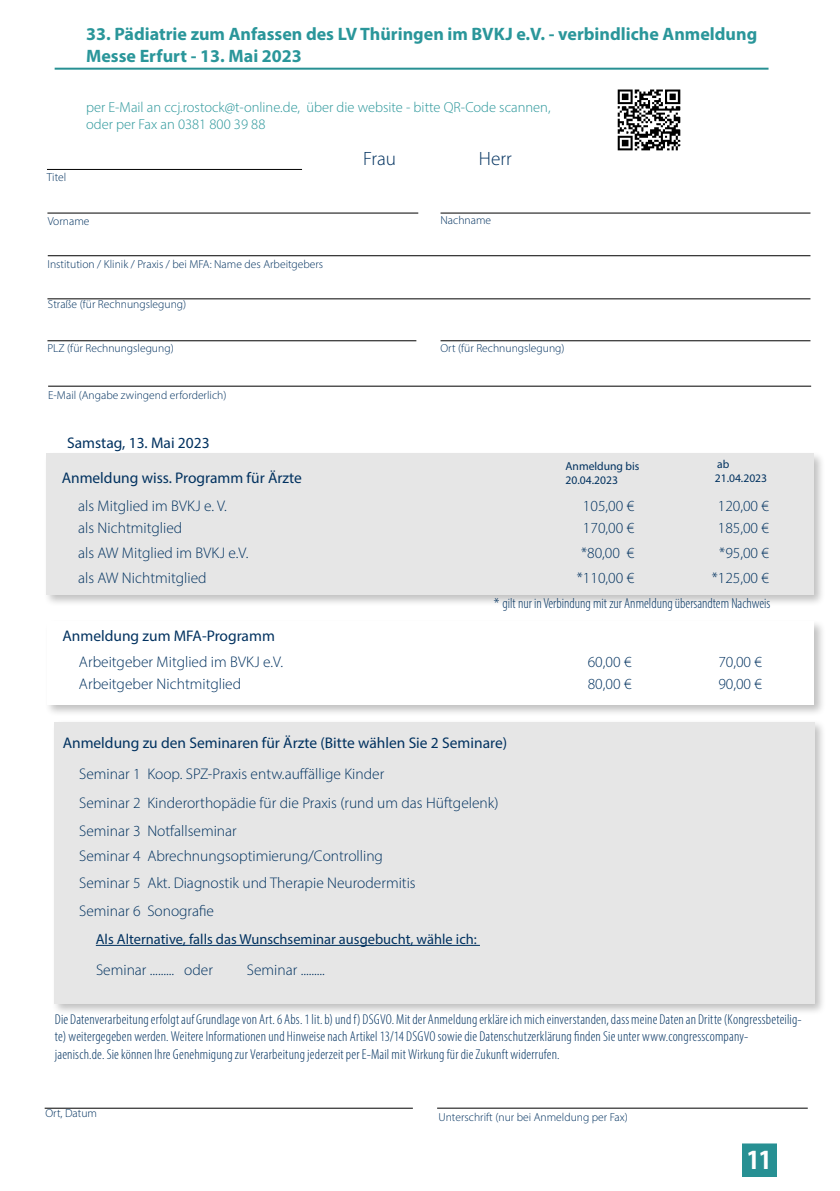
<style>
.page{position:relative;width:840px;height:1191px;background:#fff}
.page>*{position:absolute;margin:0;border:0;box-sizing:border-box;transform-origin:0 0}
.t1{font:700 condensed 28px "Myriad Pro";color:#fff}
.Votrag{font:300 19.2px "Myriad Pro";color:#00315f}
.t2{font:700 18px "Myriad Pro";color:#2a969a}
.Anmeldeformular_Tabe{font:300 15.4px "Myriad Pro";color:#00315f}
.Anmeldeformular_Ü{font:15.4px "Myriad Pro";color:#00315f}
.Referent{font:300 condensed 14.4px/17.2px "Myriad Pro";letter-spacing:.01em;color:#00315f}
.Anmeldeformular{font:300 14.4px "Myriad Pro";color:#2a969a}
.Anmeldeformular-2{font:14.4px "Myriad Pro";color:#00315f}
.Anmeldeformular-3{font:300 condensed 14.4px "Myriad Pro";color:#00315f}
.Votrag-2{font:300 11.6px "Myriad Pro";color:#00315f}
.Votrag-3{font:11.6px "Myriad Pro";color:#00315f}
.s1{font-stretch:normal}
</style>
<div class="page">
<hr style="left:55px;top:68px;width:713px;height:2px;background:#279093">
<div style="left:741px;top:1139px;width:34px;height:38px;background:#279093"></div>
<div style="left:45px;top:619px;width:780px;height:98px;background:#000;opacity:.25"></div>
<div style="left:48px;top:621px;width:765px;height:84px;background:#fff"></div>
<div style="left:43px;top:450px;width:781px;height:157px;background:#000;opacity:.25"></div>
<div style="left:46px;top:453px;width:766px;height:142px;background:#e6e6e6"></div>
<div style="left:51px;top:719px;width:775px;height:296px;background:#000;opacity:.25"></div>
<div style="left:54px;top:722px;width:760px;height:281px;background:#e6e6e6"></div>
<hr style="left:47px;top:169px;width:255px;height:1px;background:#000">
<hr style="left:47px;top:213px;width:371px;height:1px;background:#000">
<hr style="left:440px;top:213px;width:370px;height:1px;background:#000">
<hr style="left:48px;top:255px;width:762px;height:1px;background:#000">
<hr style="left:440px;top:340px;width:370px;height:1px;background:#000">
<hr style="left:45px;top:1107px;width:367px;height:1px;background:#000">
<hr style="left:437px;top:1107px;width:370px;height:1px;background:#000">
<hr style="left:47px;top:298px;width:763px;height:1px;background:#000">
<hr style="left:47px;top:340px;width:369px;height:1px;background:#000">
<hr style="left:48px;top:386px;width:762px;height:1px;background:#000">
<hr style="left:96px;top:945px;width:383px;height:1px;background:#00315f">
<svg style="left:741px;top:1139px;width:34px;height:4px"></svg>
<img style="left:617px;top:89px;width:63px;height:62px">
<p class="t2" style="left:86px;top:23px;width:672px">33. Pädiatrie zum Anfassen des LV Thüringen im BVKJ e.V. - verbindliche Anmeldung</p>
<p class="t2" style="left:86px;top:44px;width:217px">Messe Erfurt - 13. Mai 2023</p>
<p class="Anmeldeformular" style="left:86px;top:98px;width:465px">per E-Mail an ccj.rostock@t-online.de, über die website - bitte QR-Code scannen,</p>
<p class="Anmeldeformular" style="left:86px;top:116px;width:181px">oder per Fax an 0381 800 39 88</p>
<p class="Votrag" style="left:363px;top:147px;width:35px">Frau</p>
<p class="Votrag" style="left:478px;top:147px;width:35px">Herr</p>
<p class="Votrag-2" style="left:47px;top:170px;width:21px">Titel</p>
<p class="Votrag-2" style="left:48px;top:214px;width:43px">Vorname</p>
<p class="Votrag-2" style="left:440px;top:213px;width:52px">Nachname</p>
<p class="Votrag-2" style="left:47px;top:257px;width:277px">Institution / Klinik / Praxis / bei MFA: Name des Arbeitgebers</p>
<p class="Votrag-2" style="left:48px;top:298px;width:140px">Straße (für Rechnungslegung)</p>
<p class="Votrag-2" style="left:47px;top:341px;width:128px">PLZ (für Rechnungslegung)</p>
<p class="Votrag-2" style="left:440px;top:341px;width:125px">Ort (für Rechnungslegung)</p>
<p class="Votrag-2" style="left:48px;top:388px;width:180px">E-Mail (Angabe zwingend erforderlich)</p>
<p class="Anmeldeformular_Ü" style="left:67px;top:433px;width:144px">Samstag, 13. Mai 2023</p>
<p class="Anmeldeformular_Ü" style="left:62px;top:468px;width:242px">Anmeldung wiss. Programm für Ärzte</p>
<p class="Anmeldeformular_Tabe" style="left:78px;top:496px;width:150px">als Mitglied im BVKJ e. V.</p>
<p class="Anmeldeformular_Tabe" style="left:582px;top:496px;width:53px">105,00 €</p>
<p class="Anmeldeformular_Tabe" style="left:717px;top:496px;width:53px">120,00 €</p>
<p class="Anmeldeformular_Tabe" style="left:78px;top:519px;width:106px">als Nichtmitglied</p>
<p class="Anmeldeformular_Tabe" style="left:582px;top:519px;width:53px">170,00 €</p>
<p class="Anmeldeformular_Tabe" style="left:717px;top:519px;width:53px">185,00 €</p>
<p class="Anmeldeformular_Tabe" style="left:78px;top:544px;width:172px">als AW Mitglied im BVKJ e.V.</p>
<p class="Anmeldeformular_Tabe" style="left:580px;top:544px;width:55px">*80,00 €</p>
<p class="Anmeldeformular_Tabe" style="left:718px;top:544px;width:51px">*95,00 €</p>
<p class="Anmeldeformular_Tabe" style="left:78px;top:568px;width:130px">als AW Nichtmitglied</p>
<p class="Anmeldeformular_Tabe" style="left:576px;top:568px;width:59px">*110,00 €</p>
<p class="Anmeldeformular_Tabe" style="left:711px;top:568px;width:59px">*125,00 €</p>
<p class="Votrag-3" style="left:716px;top:457px;width:14px">ab</p>
<p class="Votrag-3" style="left:714px;top:471px;width:54px">21.04.2023</p>
<p class="Votrag-3" style="left:565px;top:459px;width:75px">Anmeldung bis</p>
<p class="Votrag-3" style="left:565px;top:473px;width:54px">20.04.2023</p>
<p class="Anmeldeformular-3" style="left:493px;top:595px;width:278px"><span class="s1">*</span> gilt nur in Verbindung mit zur Anmeldung übersandtem Nachweis</p>
<p class="Anmeldeformular_Ü" style="left:62px;top:626px;width:214px">Anmeldung zum MFA-Programm</p>
<p class="Anmeldeformular_Tabe" style="left:79px;top:652px;width:205px">Arbeitgeber Mitglied im BVKJ e.V.</p>
<p class="Anmeldeformular_Tabe" style="left:587px;top:652px;width:45px">60,00 €</p>
<p class="Anmeldeformular_Tabe" style="left:718px;top:652px;width:45px">70,00 €</p>
<p class="Anmeldeformular_Tabe" style="left:79px;top:675px;width:164px">Arbeitgeber Nichtmitglied</p>
<p class="Anmeldeformular_Tabe" style="left:587px;top:675px;width:45px">80,00 €</p>
<p class="Anmeldeformular_Tabe" style="left:718px;top:675px;width:45px">90,00 €</p>
<p class="Anmeldeformular_Ü" style="left:63px;top:733px;width:445px">Anmeldung zu den Seminaren für Ärzte (Bitte wählen Sie 2 Seminare)</p>
<p class="Anmeldeformular_Tabe" style="left:79px;top:764px;width:306px">Seminar 1 Koop. SPZ-Praxis entw.auffällige Kinder</p>
<p class="Anmeldeformular_Tabe" style="left:79px;top:793px;width:420px">Seminar 2 Kinderorthopädie für die Praxis (rund um das Hüftgelenk)</p>
<p class="Anmeldeformular_Tabe" style="left:79px;top:821px;width:159px">Seminar 3 Notfallseminar</p>
<p class="Anmeldeformular_Tabe" style="left:79px;top:847px;width:305px">Seminar 4 Abrechnungsoptimierung/Controlling</p>
<p class="Anmeldeformular_Tabe" style="left:79px;top:873px;width:338px">Seminar 5 Akt. Diagnostik und Therapie Neurodermitis</p>
<p class="Anmeldeformular_Tabe" style="left:79px;top:901px;width:136px">Seminar 6 Sonografie</p>
<p class="Anmeldeformular-2" style="left:96px;top:930px;width:382px">Als Alternative, falls das Wunschseminar ausgebucht, wähle ich:</p>
<p class="Anmeldeformular_Tabe" style="left:96px;top:960px;width:118px">Seminar ......... oder</p>
<p class="Anmeldeformular_Tabe" style="left:247px;top:960px;width:80px">Seminar .........</p>
<p class="Referent" style="left:55px;top:1010px;width:748px">Die Datenverarbeitung erfolgt auf Grundlage von Art. 6 Abs. 1 lit. b) und f) DSGVO. Mit der Anmeldung erkläre ich mich einverstanden, dass meine Daten an Dritte (Kongressbeteilig&shy;te) weitergegeben werden. Weitere Informationen und Hinweise nach Artikel 13/14 DSGVO sowie die Datenschutzerklärung finden Sie unter www.congresscompany-</p>
<p class="Referent" style="left:55px;top:1045px;width:506px">jaenisch.de. Sie können Ihre Genehmigung zur Verarbeitung jederzeit per E-Mail mit Wirkung für die Zukunft widerrufen.</p>
<p class="Votrag-2" style="left:45px;top:1106px;width:53px">Ort, Datum</p>
<p class="Votrag-2" style="left:438px;top:1110px;width:191px">Unterschrift (nur bei Anmeldung per Fax)</p>
<h1 class="t1" style="left:746px;top:1142px;width:25px">11</h1>
</div>
